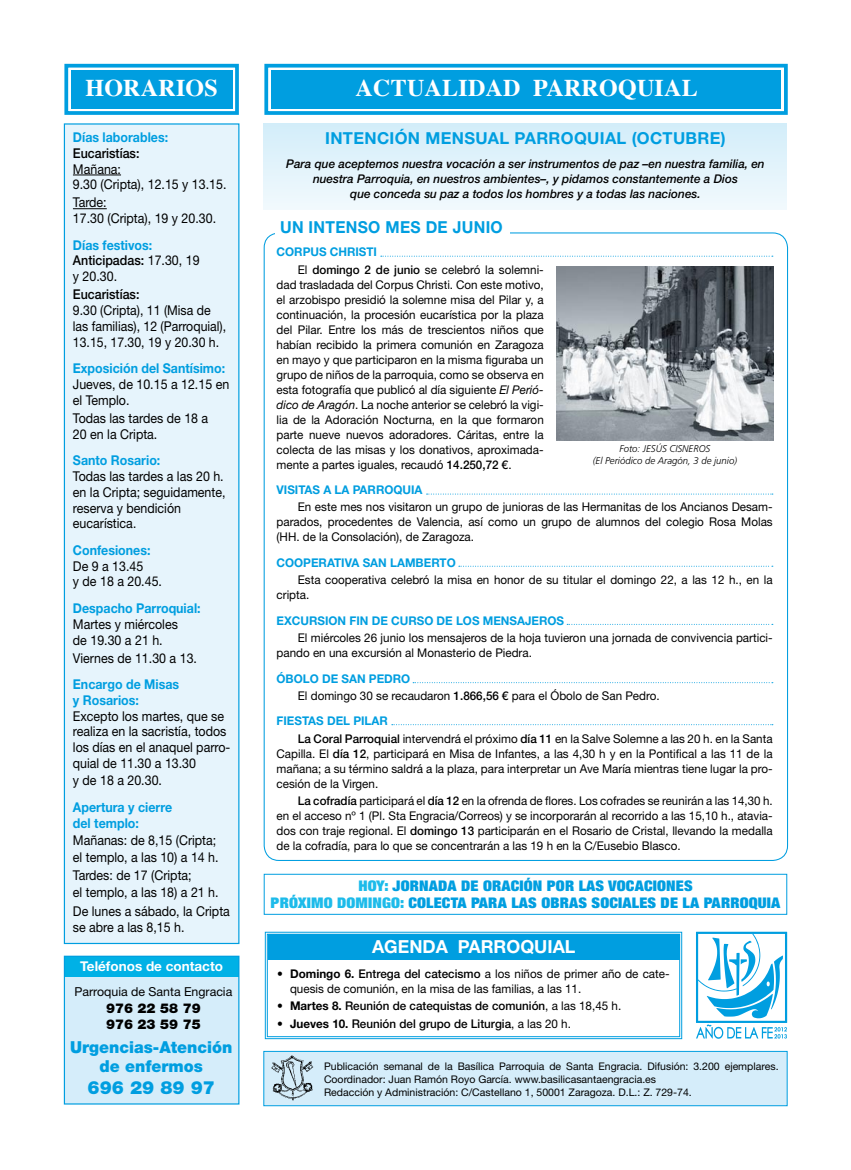
<style>
.page{position:relative;width:851px;height:1170px;background:#fff}
.page>*{position:absolute;margin:0;border:0;box-sizing:border-box;transform-origin:0 0}
.t1{font:700 24px "Times";letter-spacing:.01em;color:#fff}
.t2{font:900 18.15px "Helvetica Neue LT Std";color:#009ee0}
.t3{font:700 18px "Helvetica Neue LT Std";color:#fff}
.t4{font:700 16.5px "Helvetica Neue LT Std";letter-spacing:.02em;color:#009ee0}
.t5{font:900 16.5px/19.8px "Helvetica Neue LT Std";color:#009ee0;text-align:center;scale:.96 1}
.t6{font:700 16.5px "Helvetica Neue LT Std";letter-spacing:.02em;color:#009ee0;scale:.95 1}
.t7{font:900 condensed 14.7px/17.4px "Helvetica Neue LT Std";letter-spacing:.01em;color:#009ee0;text-align:center;scale:1.09 1}
.t8{font:13.5px/15.8px "Helvetica Neue LT Std";color:#000;scale:.92 1}
.t9{font:700 13.5px/15.8px "Helvetica Neue LT Std";color:#009ee0;scale:.92 1}
.t10{font:13.5px/15.8px "Helvetica Neue LT Std";color:#000;scale:.91 1}
.t11{font:500 13.5px "Helvetica Neue LT Std";color:#000;scale:.92 1}
.t12{font:700 13.5px "Helvetica Neue LT Std";color:#fff}
.t13{font:900 13.5px/16.5px "Helvetica Neue LT Std";color:#000}
.t14{font:12.3px "Helvetica Neue LT Std";color:#000}
.t15{font:12px/15px "Helvetica Neue LT Std";color:#000}
.t16{font:12px/15px "Helvetica Neue LT Std";color:#000;text-align:justify;scale:.96 1}
.t17{font:italic 500 12px/15px "Helvetica Neue LT Std";color:#000;text-align:center}
.t18{font:500 12px "Helvetica Neue LT Std";color:#000}
.t19{font:700 12px "Helvetica Neue LT Std";color:#009ee0}
.t20{font:10.5px/12.8px "Helvetica Neue LT Std";color:#000}
.t21{font:italic 300 9.75px/12px "Frutiger LT Std";color:#000;text-align:center}
.s1{font-weight:700;color:#009ee0}
.s2{font-weight:500}
.s3{font-style:italic}
.s4{color:#1dbbea}
.s5{font-weight:700}
.s6{font-weight:400}
</style>
<div class="page">
<div style="left:64px;top:123px;width:175px;height:821px;background:#e6f4fc;border:1px solid #009ee0"></div>
<div style="left:64px;top:956px;width:175px;height:147px;background:#d5edfa"></div>
<div style="left:64px;top:956px;width:175px;height:20px;background:#00b1e6"></div>
<div style="left:64px;top:955px;width:175px;height:149px;border:1px solid #009ee0"></div>
<div style="left:271px;top:70px;width:509px;height:38px;background:#009ee0"></div>
<div style="left:264px;top:64px;width:523px;height:51px;border:4px solid #009ee0"></div>
<div style="left:71px;top:70px;width:161px;height:38px;background:#009ee0"></div>
<div style="left:64px;top:64px;width:175px;height:51px;border:4px solid #009ee0"></div>
<hr style="left:73px;top:175px;width:48px;height:1px;background:#000">
<hr style="left:73px;top:208px;width:34px;height:1px;background:#000">
<div style="left:263px;top:1050px;width:524px;height:56px;background:#d5edfa;border:1px solid #009ee0"></div>
<img style="left:271px;top:1055px;width:42px;height:46px">
<div style="left:264px;top:123px;width:523px;height:86px;background:linear-gradient(to bottom,#d2edf9,#f1f9fd)"></div>
<svg style="left:264px;top:931px;width:418px;height:108px"></svg>
<div style="left:267px;top:933px;width:413px;height:104px;border:1px solid #009ee0"></div>
<div style="left:268px;top:934px;width:411px;height:25px;background:#009ee0"></div>
<svg style="left:696px;top:931px;width:91px;height:107px"></svg>
<div style="left:264px;top:873px;width:523px;height:41px;border:1px solid #009ee0"></div>
<img style="left:556px;top:267px;width:217px;height:173px">
<svg style="left:381px;top:256px;width:391px;height:1px"></svg>
<svg style="left:426px;top:493px;width:346px;height:1px"></svg>
<svg style="left:459px;top:566px;width:313px;height:1px"></svg>
<svg style="left:567px;top:624px;width:205px;height:1px"></svg>
<svg style="left:413px;top:682px;width:359px;height:1px"></svg>
<svg style="left:392px;top:724px;width:380px;height:1px"></svg>
<h1 class="t1" style="left:85px;top:65px;width:134px">HORARIOS</h1>
<h1 class="t1" style="left:355px;top:65px;width:343px">ACTUALIDAD PARROQUIAL</h1>
<p class="t9" style="left:73px;top:129px;width:105px">Días laborables:</p>
<p class="t11" style="left:73px;top:145px;width:74px">Eucaristías:</p>
<p class="t8" style="left:73px;top:161px;width:168px">Mañana:<br>9.30 (Cripta), 12.15 y 13.15.</p>
<p class="t8" style="left:73px;top:194px;width:157px">Tarde:<br>17.30 (Cripta), 19 y 20.30.</p>
<p class="t8" style="left:73px;top:237px;width:139px"><span class="s1">Días festivos:<br></span><span class="s2">Anticipadas:</span> 17.30, 19 y 20.30.</p>
<p class="t11" style="left:73px;top:286px;width:74px">Eucaristías:</p>
<p class="t10" style="left:73px;top:302px;width:170px">9.30 (Cripta), 11 (Misa de las familias), 12 (Parroquial),<br>13.15, 17.30, 19 y 20.30 h.</p>
<p class="t9" style="left:73px;top:360px;width:167px">Exposición del Santísimo:</p>
<p class="t8" style="left:73px;top:376px;width:171px">Jueves, de 10.15 a 12.15 en el Templo.</p>
<p class="t8" style="left:73px;top:410px;width:149px">Todas las tardes de 18 a<br>20 en la Cripta.</p>
<p class="t9" style="left:73px;top:452px;width:96px">Santo Rosario:</p>
<p class="t8" style="left:73px;top:468px;width:167px">Todas las tardes a las 20 h. en la Cripta; seguidamente, reserva y bendición eucarística.</p>
<p class="t9" style="left:73px;top:542px;width:86px">Confesiones:</p>
<p class="t8" style="left:73px;top:557px;width:98px">De 9 a 13.45<br>y de 18 a 20.45.</p>
<p class="t9" style="left:73px;top:600px;width:140px">Despacho Parroquial:</p>
<p class="t8" style="left:73px;top:616px;width:116px">Martes y miércoles de 19.30 a 21 h.</p>
<p class="t8" style="left:73px;top:649px;width:136px">Viernes de 11.30 a 13.</p>
<p class="t9" style="left:73px;top:676px;width:117px">Encargo de Misas y Rosarios:</p>
<p class="t8" style="left:73px;top:707px;width:173px">Excepto los martes, que se realiza en la sacristía, todos los días en el anaquel parro&shy;quial de 11.30 a 13.30<br>y de 18 a 20.30.</p>
<p class="t9" style="left:73px;top:798px;width:109px;line-height:16.5px">Apertura y cierre del templo:</p>
<p class="t8" style="left:73px;top:831px;width:160px;line-height:16.5px">Mañanas: de 8,15 (Cripta; el templo, a las 10) a 14 h.</p>
<p class="t8" style="left:73px;top:867px;width:160px;line-height:16.5px">Tardes: de 17 (Cripta;<br>el templo, a las 18) a 21 h.</p>
<p class="t8" style="left:73px;top:902px;width:172px;line-height:16.5px">De lunes a sábado, la Cripta se abre a las 8,15 h.</p>
<p class="t12" style="left:80px;top:958px;width:144px">Teléfonos de contacto</p>
<p class="t14" style="left:74px;top:984px;width:159px">Parroquia de Santa Engracia</p>
<p class="t13" style="left:106px;top:999px;width:96px">976 22 58 79<br>976 23 59 75</p>
<h3 class="t5" style="left:70px;top:1036px;width:170px">Urgencias-Atención de enfermos</h3>
<h2 class="t2" style="left:88px;top:1076px;width:129px">696 29 89 97</h2>
<h3 class="t4" style="left:325px;top:128px;width:402px">INTENCIÓN MENSUAL PARROQUIAL (OCTUBRE)</h3>
<p class="t17" style="left:286px;top:156px;width:480px">Para que aceptemos nuestra vocación a ser instrumentos de paz –en nuestra familia, en nuestra Parroquia, en nuestros ambientes–, y pidamos constantemente a Dios<br>que conceda su paz a todos los hombres y a todas las naciones.</p>
<h3 class="t6" style="left:280px;top:217px;width:236px">UN INTENSO MES DE JUNIO</h3>
<p class="t15" style="left:298px;top:243px;width:247px;line-height:17.1px;text-indent:-21px"><span class="s1">CORPUS CHRISTI<br></span>El <span class="s2">domingo 2 de junio</span> se celebró la solemni-</p>
<p class="t15" style="left:276px;top:276px;width:269px;text-align:justify">dad trasladada del Corpus Christi. Con este motivo, el arzobispo presidió la solemne misa del Pilar y, a continuación, la procesión eucarística por la plaza del Pilar. Entre los más de trescientos niños que habían recibido la primera comunión en Zaragoza en mayo y que participaron en la misma figuraba un grupo de niños de la parroquia, como se observa en esta fotografía que publicó al día siguiente <span class="s3">El Perió&shy;dico de Aragón</span>. La noche anterior se celebró la vigi&shy;lia de la Adoración Nocturna, en la que formaron parte nueve nuevos adoradores. Cáritas, entre la colecta de las misas y los donativos, aproximada&shy;mente a partes iguales, recaudó <span class="s2">14.250,72 €</span>.</p>
<p class="t19" style="left:276px;top:482px;width:147px">VISITAS A LA PARROQUIA</p>
<p class="t15" style="left:276px;top:499px;width:497px;text-align:justify;text-indent:21px">En este mes nos visitaron un grupo de junioras de las Hermanitas de los Ancianos Desam&shy;parados, procedentes de Valencia, así como un grupo de alumnos del colegio Rosa Molas (HH. de la Consolación), de Zaragoza.</p>
<p class="t19" style="left:276px;top:555px;width:181px">COOPERATIVA SAN LAMBERTO</p>
<p class="t15" style="left:276px;top:572px;width:497px;text-indent:21px">Esta cooperativa celebró la misa en honor de su titular el domingo 22, a las 12 h., en la cripta.</p>
<p class="t19" style="left:276px;top:613px;width:289px">EXCURSION FIN DE CURSO DE LOS MENSAJEROS</p>
<p class="t15" style="left:276px;top:630px;width:497px;text-indent:21px">El miércoles 26 junio los mensajeros de la hoja tuvieron una jornada de convivencia partici&shy;pando en una excursión al Monasterio de Piedra.</p>
<p class="t15" style="left:298px;top:669px;width:363px;line-height:17.1px;text-indent:-21px"><span class="s1">ÓBOLO DE SAN PEDRO<br></span>El domingo 30 se recaudaron <span class="s2">1.866,56 €</span> para el Óbolo de San Pedro.</p>
<p class="t15" style="left:298px;top:712px;width:476px;line-height:17.1px;text-indent:-21px"><span class="s1">FIESTAS DEL PILAR<br></span><span class="s2">La Coral Parroquial</span> intervendrá el próximo <span class="s2">día 11</span> en la Salve Solemne a las 20 h. en la Santa</p>
<p class="t15" style="left:276px;top:745px;width:497px;text-align:justify">Capilla. El <span class="s2">día 12</span>, participará en Misa de Infantes, a las 4,30 h y en la Pontifical a las 11 de la mañana; a su término saldrá a la plaza, para interpretar un Ave María mientras tiene lugar la pro&shy;cesión de la Virgen.</p>
<p class="t16" style="left:276px;top:792px;width:518px;text-indent:21px"><span class="s2">La cofradía</span> participará el <span class="s2">día 12</span> en la ofrenda de flores. Los cofrades se reunirán a las 14,30 h. en el acceso nº 1 (Pl. Sta Engracia/Correos) y se incorporarán al recorrido a las 15,10 h., atavia&shy;dos con traje regional. El <span class="s2">domingo 13</span> participarán en el Rosario de Cristal, llevando la medalla de la cofradía, para lo que se concentrarán a las 19 h en la C/Eusebio Blasco.</p>
<p class="t21" style="left:593px;top:443px;width:145px">Foto: JESÚS CISNEROS<br>(El Periódico de Aragón, 3 de junio)</p>
<p class="t7" style="left:270px;top:876px;width:469px"><span class="s4">HOY:</span> JORNADA DE ORACIÓN POR LAS VOCACIONES<br><span class="s4">PRÓXIMO DOMINGO:</span> COLECTA PARA LAS OBRAS SOCIALES DE LA PARROQUIA</p>
<h3 class="t3" style="left:372px;top:935px;width:205px">AGENDA PARROQUIAL</h3>
<p class="t15" style="left:290px;top:966px;width:381px;text-indent:-13px"><span class="s5">• Domingo 6.</span> <span class="s2">Entrega del catecismo</span> a los niños de primer año de cate&shy;quesis de comunión, en la misa de las familias, a las 11.</p>
<p class="t18" style="left:277px;top:998px;width:345px"><span class="s5">• Martes 8.</span> Reunión de catequistas de comunión<span class="s6">, a las 18,45 h.</span></p>
<p class="t18" style="left:277px;top:1016px;width:295px"><span class="s5">• Jueves 10.</span> Reunión del grupo de Liturgia<span class="s6">, a las 20 h.</span></p>
<p class="t20" style="left:324px;top:1059px;width:456px">Publicación semanal de la Basílica Parroquia de Santa Engracia. Difusión: 3.200 ejemplares.<br>Coordinador: Juan Ramón Royo García. www.basilicasantaengracia.es<br>Redacción y Administración: C/Castellano 1, 50001 Zaragoza. D.L.: Z. 729-74.</p>
</div>
